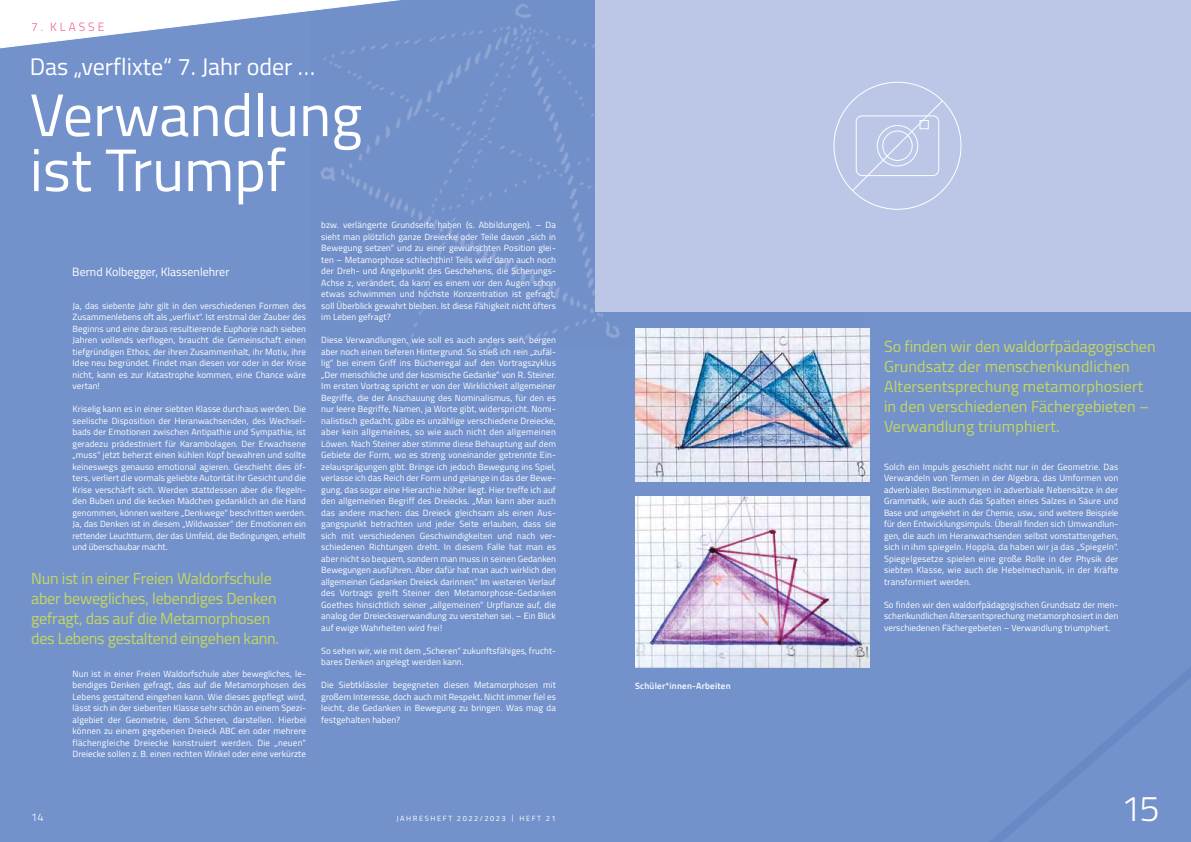
<style>
.page{position:relative;width:1191px;height:842px;background:#7392cb}
.page>*{position:absolute;margin:0;border:0;box-sizing:border-box;transform-origin:0 0}
.t1{font:60px/55px "Titillium Web";color:#fff}
.t2{font:300 36px "Titillium Web";color:#fff}
.t3{font:24px "Titillium Web";color:#fff}
.t4{font:16px/20px "Titillium Web";color:#c6d75e}
.t5{font:12px "Titillium Web";color:#fff}
.t6{font:300 12px "Titillium Web";letter-spacing:.25em;color:#ec608f}
.t7{font:300 11px "Titillium Web";color:#fff}
.t8{font:9px/11.5px "Titillium Web";letter-spacing:.01em;color:#fff;text-align:justify}
.t9{font:600 9px "Titillium Web";letter-spacing:.025em;color:#fff}
.t10{font:7.5px "Titillium Web";letter-spacing:.21em;color:#fff}
</style>
<div class="page">
<img style="left:321px;top:4px;width:543px;height:345px">
<div style="left:595px;top:0;width:596px;height:312px;background:#bcc7e7"></div>
<img style="left:635px;top:496px;width:234px;height:172px">
<img style="left:635px;top:329px;width:234px;height:153px">
<svg style="left:0;top:0;width:484px;height:56px"></svg>
<svg style="left:851px;top:100px;width:92px;height:92px"></svg>
<h3 class="t6" style="left:31px;top:18px;width:75px">7. KLASSE</h3>
<h3 class="t3" style="left:30px;top:49px;width:287px">Das „verflixte“ 7. Jahr oder …</h3>
<h1 class="t1" style="left:30px;top:85px;width:334px">Verwandlung ist Trumpf</h1>
<h3 class="t5" style="left:72px;top:263px;width:159px">Bernd Kolbegger, Klassenlehrer</h3>
<p class="t8" style="left:73px;top:299px;width:235px">Ja, das siebente Jahr gilt in den verschiedenen Formen des Zusammenlebens oft als „verflixt“. Ist erstmal der Zauber des Beginns und eine daraus resultierende Euphorie nach sieben Jahren vollends verflogen, braucht die Gemeinschaft einen tiefgründigen Ethos, der ihren Zusammenhalt, ihr Motiv, ihre Idee neu begründet. Findet man diesen vor oder in der Krise nicht, kann es zur Katastrophe kommen, eine Chance wäre vertan!</p>
<p class="t8" style="left:73px;top:403px;width:235px">Kriselig kann es in einer siebten Klasse durchaus werden. Die seelische Disposition der Heranwachsenden, des Wechsel&shy;bads der Emotionen zwischen Antipathie und Sympathie, ist geradezu prädestiniert für Karambolagen. Der Erwachsene „muss“ jetzt beherzt einen kühlen Kopf bewahren und sollte keineswegs genauso emotional agieren. Geschieht dies öf&shy;ters, verliert die vormals geliebte Autorität ihr Gesicht und die Krise verschärft sich. Werden stattdessen aber die flegeln&shy;den Buben und die kecken Mädchen gedanklich an die Hand genommen, können weitere „Denkwege“ beschritten werden.<br>Ja, das Denken ist in diesem „Wildwasser“ der Emotionen ein rettender Leuchtturm, der das Umfeld, die Bedingungen, erhellt und überschaubar macht.</p>
<h3 class="t4" style="left:31px;top:567px;width:249px">Nun ist in einer Freien Waldorfschule aber bewegliches, lebendiges Denken gefragt, das auf die Metamorphosen des Lebens gestaltend eingehen kann.</h3>
<p class="t8" style="left:73px;top:667px;width:235px">Nun ist in einer Freien Waldorfschule aber bewegliches, le&shy;bendiges Denken gefragt, das auf die Metamorphosen des Lebens gestaltend eingehen kann. Wie dieses gepflegt wird, lässt sich in der siebenten Klasse sehr schön an einem Spezi&shy;algebiet der Geometrie, dem Scheren, darstellen. Hierbei können zu einem gegebenen Dreieck ABC ein oder mehrere flächengleiche Dreiecke konstruiert werden. Die „neuen“ Dreiecke sollen z. B. einen rechten Winkel oder eine verkürzte</p>
<p class="t8" style="left:321px;top:219px;width:236px">bzw. verlängerte Grundseite haben (s. Abbildungen). – Da sieht man plötzlich ganze Dreiecke oder Teile davon „sich in Bewegung setzen“ und zu einer gewünschten Position glei&shy;ten – Metamorphose schlechthin! Teils wird dann auch noch der Dreh- und Angelpunkt des Geschehens, die Scherungs-Achse z, verändert, da kann es einem vor den Augen schon etwas schwimmen und höchste Konzentration ist gefragt, soll Überblick gewahrt bleiben. Ist diese Fähigkeit nicht öfters im Leben gefragt?</p>
<p class="t8" style="left:321px;top:334px;width:236px">Diese Verwandlungen, wie soll es auch anders sein, bergen aber noch einen tieferen Hintergrund. So stieß ich rein „zufäl&shy;lig“ bei einem Griff ins Bücherregal auf den Vortragszyklus „Der menschliche und der kosmische Gedanke“ von R. Steiner.<br>Im ersten Vortrag spricht er von der Wirklichkeit allgemeiner Begriffe, die der Anschauung des Nominalismus, für den es nur leere Begriffe, Namen, ja Worte gibt, widerspricht. Nomi&shy;nalistisch gedacht, gäbe es unzählige verschiedene Dreiecke, aber kein allgemeines, so wie auch nicht den allgemeinen Löwen. Nach Steiner aber stimme diese Behauptung auf dem Gebiete der Form, wo es streng voneinander getrennte Ein&shy;zelausprägungen gibt. Bringe ich jedoch Bewegung ins Spiel, verlasse ich das Reich der Form und gelange in das der Bewe&shy;gung, das sogar eine Hierarchie höher liegt. Hier treffe ich auf den allgemeinen Begriff des Dreiecks. „Man kann aber auch das andere machen: das Dreieck gleichsam als einen Aus&shy;gangspunkt betrachten und jeder Seite erlauben, dass sie sich mit verschiedenen Geschwindigkeiten und nach ver&shy;schiedenen Richtungen dreht. In diesem Falle hat man es aber nicht so bequem, sondern man muss in seinen Gedanken Bewegungen ausführen. Aber dafür hat man auch wirklich den allgemeinen Gedanken Dreieck darinnen.“ Im weiteren Verlauf des Vortrags greift Steiner den Metamorphose-Gedanken Goethes hinsichtlich seiner „allgemeinen“ Urpflanze auf, die analog der Dreiecksverwandlung zu verstehen sei. – Ein Blick auf ewige Wahrheiten wird frei!</p>
<p class="t8" style="left:321px;top:645px;width:236px">So sehen wir, wie mit dem „Scheren“ zukunftsfähiges, frucht&shy;bares Denken angelegt werden kann.</p>
<p class="t8" style="left:321px;top:679px;width:236px">Die Siebtklässler begegneten diesen Metamorphosen mit großem Interesse, doch auch mit Respekt. Nicht immer fiel es leicht, die Gedanken in Bewegung zu bringen. Was mag da festgehalten haben?</p>
<p class="t7" style="left:31px;top:809px;width:14px">14</p>
<p class="t10" style="left:396px;top:813px;width:161px">JAHRESHEFT 2022/2023 | HEFT 21</p>
<p class="t9" style="left:635px;top:679px;width:97px">Schüler*innen-Arbeiten</p>
<h3 class="t4" style="left:884px;top:336px;width:273px">So finden wir den waldorfpädagogischen Grundsatz der menschenkundlichen Altersentsprechung metamorphosiert in den verschiedenen Fächergebieten – Verwandlung triumphiert.</h3>
<p class="t8" style="left:884px;top:460px;width:236px">Solch ein Impuls geschieht nicht nur in der Geometrie. Das Verwandeln von Termen in der Algebra, das Umformen von adverbialen Bestimmungen in adverbiale Nebensätze in der Grammatik, wie auch das Spalten eines Salzes in Säure und Base und umgekehrt in der Chemie, usw., sind weitere Beispiele für den Entwicklungsimpuls. Überall finden sich Umwandlun&shy;gen, die auch im Heranwachsenden selbst vonstattengehen, sich in ihm spiegeln. Hoppla, da haben wir ja das „Spiegeln“.<br>Spiegelgesetze spielen eine große Rolle in der Physik der siebten Klasse, wie auch die Hebelmechanik, in der Kräfte transformiert werden.</p>
<p class="t8" style="left:884px;top:598px;width:236px">So finden wir den waldorfpädagogischen Grundsatz der men&shy;schenkundlichen Altersentsprechung metamorphosiert in den verschiedenen Fächergebieten – Verwandlung triumphiert.</p>
<h2 class="t2" style="left:1121px;top:782px;width:40px">15</h2>
</div>
